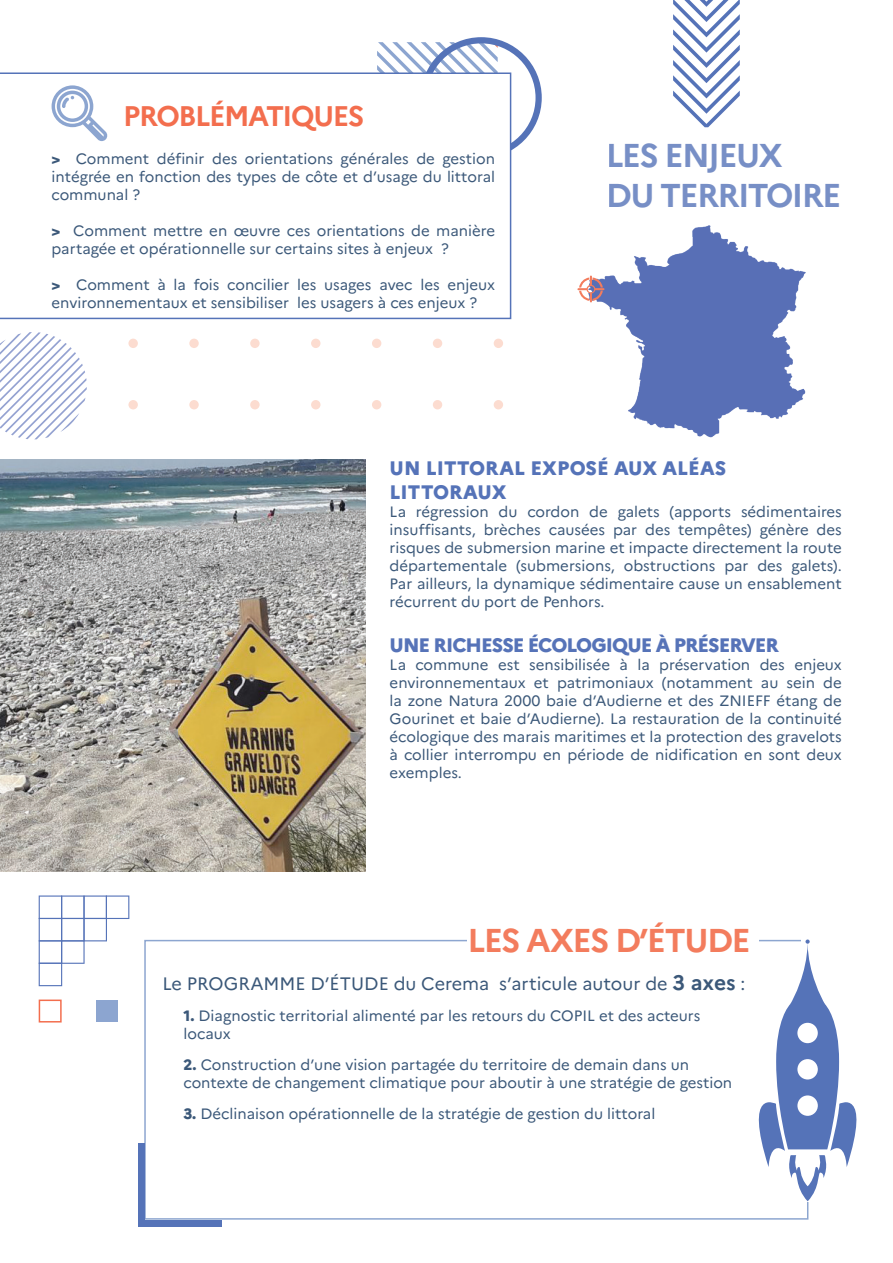
<style>
.page{position:relative;width:893px;height:1263px;background:#fff}
.page>*{position:absolute;margin:0;border:0;box-sizing:border-box;transform-origin:0 0}
.t1{font:700 33px/39.6px "Marianne";letter-spacing:-.05em;color:#5673b8}
.t2{font:700 33px "Marianne";letter-spacing:-.05em;color:#f37c5d}
.t3{font:700 28.35px "Marianne";letter-spacing:-.05em;color:#f36e4e}
.t4{font:800 19.5px/23.4px "Marianne";color:#5573b8}
.t5{font:800 19.5px "Marianne";letter-spacing:-.05em;color:#5673b8}
.t6{font:18px "Marianne";color:#3b5879}
.t7{font:15px/18px "Marianne";color:#3b5879}
.s1{font-weight:800}
.s2{font-weight:700;font-size:21px}
</style>
<div class="page">
<svg style="left:377px;top:37px;width:165px;height:121px"></svg>
<svg style="left:0;top:72px;width:511px;height:247px"></svg>
<img style="left:590px;top:225px;width:216px;height:213px">
<svg style="left:577px;top:276px;width:27px;height:26px"></svg>
<svg style="left:52px;top:85px;width:56px;height:56px"></svg>
<svg style="left:673px;top:0;width:67px;height:127px"></svg>
<img style="left:0;top:460px;width:366px;height:412px">
<div style="left:128px;top:400px;width:10px;height:9px;background:#fcdcd0;border-radius:50%"></div>
<div style="left:128px;top:339px;width:10px;height:9px;background:#fcdcd0;border-radius:50%"></div>
<div style="left:189px;top:400px;width:10px;height:9px;background:#fcdcd0;border-radius:50%"></div>
<div style="left:189px;top:339px;width:10px;height:9px;background:#fcdcd0;border-radius:50%"></div>
<div style="left:250px;top:400px;width:10px;height:9px;background:#fcdcd0;border-radius:50%"></div>
<div style="left:250px;top:339px;width:10px;height:9px;background:#fcdcd0;border-radius:50%"></div>
<div style="left:311px;top:400px;width:9px;height:9px;background:#fcdcd0;border-radius:50%"></div>
<div style="left:311px;top:339px;width:9px;height:9px;background:#fcdcd0;border-radius:50%"></div>
<div style="left:372px;top:400px;width:9px;height:9px;background:#fcdcd0;border-radius:50%"></div>
<div style="left:372px;top:339px;width:9px;height:9px;background:#fcdcd0;border-radius:50%"></div>
<div style="left:433px;top:400px;width:9px;height:9px;background:#fcdcd0;border-radius:50%"></div>
<div style="left:433px;top:339px;width:9px;height:9px;background:#fcdcd0;border-radius:50%"></div>
<div style="left:494px;top:400px;width:9px;height:9px;background:#fcdcd0;border-radius:50%"></div>
<div style="left:494px;top:339px;width:9px;height:9px;background:#fcdcd0;border-radius:50%"></div>
<svg style="left:0;top:332px;width:87px;height:107px"></svg>
<div style="left:144px;top:940px;width:664px;height:279px;background:#fff;border:2px solid #8da6d0"></div>
<div style="left:138px;top:1143px;width:7px;height:84px;background:#5573b8"></div>
<div style="left:138px;top:1220px;width:83px;height:7px;background:#5573b8"></div>
<div style="left:467px;top:918px;width:292px;height:45px;background:#fff"></div>
<svg style="left:758px;top:939px;width:99px;height:262px"></svg>
<svg style="left:39px;top:895px;width:90px;height:91px"></svg>
<div style="left:96px;top:1000px;width:22px;height:22px;background:#8ca5d0"></div>
<div style="left:39px;top:999px;width:23px;height:23px;border:2px solid #f36e4e"></div>
<h2 class="t3" style="left:123px;top:99px;width:225px">PROBLÉMATIQUES</h2>
<p class="t7" style="left:52px;top:149px;width:445px;text-align:justify"><span class="s1">&gt;</span> Comment définir des orientations générales de gestion intégrée en fonction des types de côte et d’usage du littoral communal ?</p>
<p class="t7" style="left:52px;top:221px;width:445px"><span class="s1">&gt;</span> Comment mettre en œuvre ces orientations de manière partagée et opérationnelle sur certains sites à enjeux ?</p>
<p class="t7" style="left:52px;top:275px;width:445px"><span class="s1">&gt;</span> Comment à la fois concilier les usages avec les enjeux environnementaux et sensibiliser les usagers à ces enjeux ?</p>
<h1 class="t1" style="left:606px;top:135px;width:237px">LES ENJEUX<br>DU TERRITOIRE</h1>
<h3 class="t4" style="left:390px;top:457px;width:338px">UN LITTORAL EXPOSÉ AUX ALÉAS<br>LITTORAUX</h3>
<p class="t7" style="left:390px;top:502px;width:454px;text-align:justify">La régression du cordon de galets (apports sédimentaires insuffisants, brèches causées par des tempêtes) génère des risques de submersion marine et impacte directement la route départementale (submersions, obstructions par des galets).<br>Par ailleurs, la dynamique sédimentaire cause un ensablement récurrent du port de Penhors.</p>
<h3 class="t5" style="left:390px;top:633px;width:391px">UNE RICHESSE ÉCOLOGIQUE À PRÉSERVER</h3>
<p class="t7" style="left:390px;top:656px;width:454px;text-align:justify">La commune est sensibilisée à la préservation des enjeux environnementaux et patrimoniaux (notamment au sein de la zone Natura 2000 baie d’Audierne et des ZNIEFF étang de Gourinet et baie d’Audierne). La restauration de la continuité écologique des marais maritimes et la protection des gravelots à collier interrompu en période de nidification en sont deux exemples.</p>
<h1 class="t2" style="left:467px;top:920px;width:279px">LES AXES D’ÉTUDE</h1>
<p class="t6" style="left:162px;top:973px;width:584px">Le PROGRAMME D’ÉTUDE du Cerema s’articule autour de <span class="s2">3 axes</span> :</p>
<p class="t7" style="left:184px;top:1007px;width:518px"><span class="s1">1.</span> Diagnostic territorial alimenté par les retours du COPIL et des acteurs locaux</p>
<p class="t7" style="left:184px;top:1055px;width:550px"><span class="s1">2.</span> Construction d’une vision partagée du territoire de demain dans un contexte de changement climatique pour aboutir à une stratégie de gestion</p>
<p class="t7" style="left:184px;top:1104px;width:473px"><span class="s1">3.</span> Déclinaison opérationnelle de la stratégie de gestion du littoral</p>
</div>
